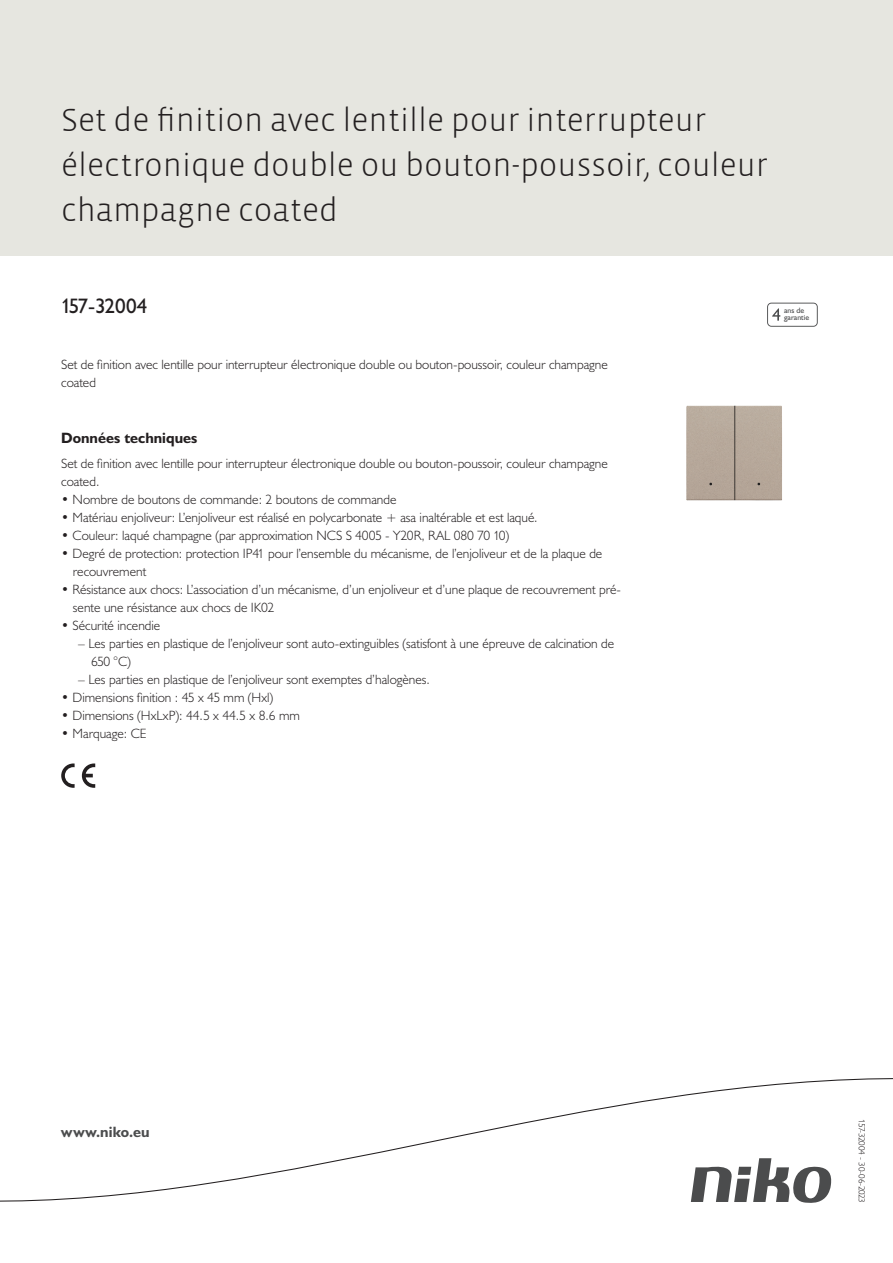
<style>
.page{position:relative;width:893px;height:1263px;background:#fff}
.page>*{position:absolute;margin:0;border:0;box-sizing:border-box;transform-origin:0 0}
.Title_datasheets{font:300 33px/45px "Vista Sans";color:#231f20}
.Article_number{font:21px "Humanist 521 BT";letter-spacing:-.03em;color:#231f20}
.Titles_parts{font:700 15px "Humanist 521 BT";color:#231f20}
.titel_afbeelding{font:700 15px "Humanist 521 BT";letter-spacing:.005em;color:#4b4c4d}
.USP_Bullets{font:300 13.5px/18px "Humanist 521 BT";color:#231f20}
.Platte_tekst_CAB{font:300 13.5px/18px "Humanist 521 BT";color:#231f20}
.USP_Bullets_level_2{font:300 13.5px/18px "Humanist 521 BT";color:#231f20}
.Revision{font:300 9px "Humanist 521 BT";letter-spacing:-.03em;color:#231f20}
.t1{font:7.8px/7.8px "Humanist 521 BT";color:#4b4c4d}
</style>
<div class="page">
<div style="left:0;top:0;width:893px;height:255px;background:#e6e6e0"></div>
<svg style="left:82px;top:763px;width:13px;height:25px"></svg>
<svg style="left:61px;top:763px;width:14px;height:25px"></svg>
<svg style="left:767px;top:303px;width:51px;height:24px"></svg>
<svg style="left:0;top:1078px;width:893px;height:125px"></svg>
<img style="left:686px;top:405px;width:96px;height:96px">
<p class="Title_datasheets" style="left:61px;top:98px;width:708px">Set de finition avec lentille pour interrupteur électronique double ou bouton-poussoir, couleur champagne coated</p>
<p class="Article_number" style="left:61px;top:293px;width:88px">157-32004</p>
<p class="Platte_tekst_CAB" style="left:61px;top:355px;width:548px">Set de finition avec lentille pour interrupteur électronique double ou bouton-poussoir, couleur champagne coated</p>
<p class="Titles_parts" style="left:61px;top:429px;width:138px">Données techniques</p>
<p class="Platte_tekst_CAB" style="left:61px;top:454px;width:548px">Set de finition avec lentille pour interrupteur électronique double ou bouton-poussoir, couleur champagne coated.</p>
<p class="USP_Bullets" style="left:61px;top:490px;width:337px">• Nombre de boutons de commande: 2 boutons de commande</p>
<p class="USP_Bullets" style="left:61px;top:508px;width:478px">• Matériau enjoliveur: L’enjoliveur est réalisé en polycarbonate + asa inaltérable et est laqué.</p>
<p class="USP_Bullets" style="left:61px;top:526px;width:450px">• Couleur: laqué champagne (par approximation NCS S 4005 - Y20R, RAL 080 70 10)</p>
<p class="USP_Bullets" style="left:73px;top:544px;width:531px;text-indent:-12px">• Degré de protection: protection IP41 pour l’ensemble du mécanisme, de l’enjoliveur et de la plaque de recouvrement</p>
<p class="USP_Bullets" style="left:73px;top:580px;width:550px;text-indent:-12px">• Résistance aux chocs: L’association d’un mécanisme, d’un enjoliveur et d’une plaque de recouvrement pré&shy;sente une résistance aux chocs de IK02</p>
<p class="USP_Bullets" style="left:61px;top:616px;width:101px">• Sécurité incendie</p>
<p class="USP_Bullets_level_2" style="left:91px;top:634px;width:525px;text-indent:-13px">– Les parties en plastique de l’enjoliveur sont auto-extinguibles (satisfont à une épreuve de calcination de<br>650 °C)</p>
<p class="USP_Bullets_level_2" style="left:78px;top:670px;width:353px">– Les parties en plastique de l’enjoliveur sont exemptes d’halogènes.</p>
<p class="USP_Bullets" style="left:61px;top:688px;width:214px">• Dimensions finition : 45 x 45 mm (Hxl)</p>
<p class="USP_Bullets" style="left:61px;top:706px;width:240px">• Dimensions (HxLxP): 44.5 x 44.5 x 8.6 mm</p>
<p class="USP_Bullets" style="left:61px;top:724px;width:87px">• Marquage: CE</p>
<p class="t1" style="left:784px;top:306px;width:27px">ans de garantie</p>
<p class="titel_afbeelding" style="left:61px;top:1122px;width:90px">www.niko.eu</p>
<p class="Revision" style="left:868px;top:1119px;width:85px;rotate:90deg">157-32004 - 30-06-2023</p>
</div>
